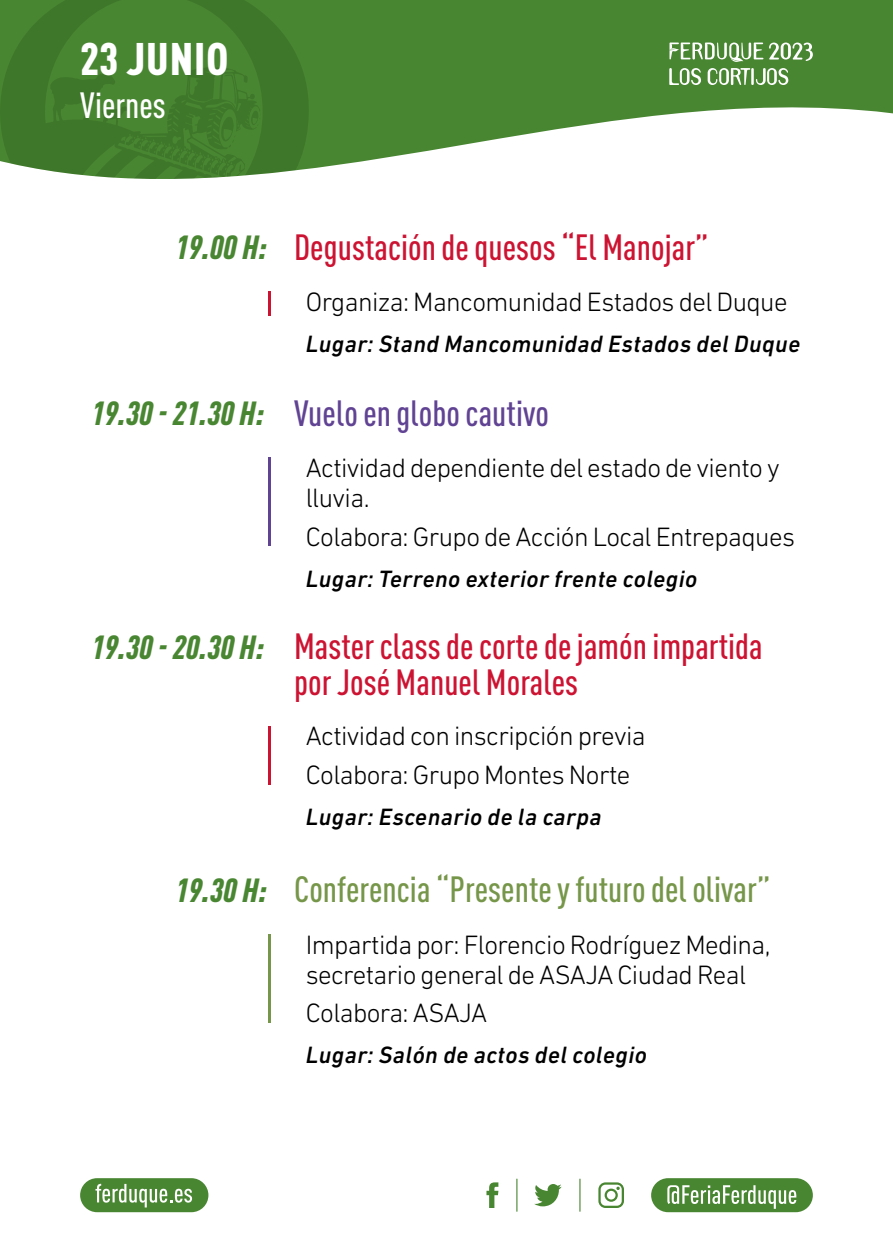
<style>
.page{position:relative;width:893px;height:1259px;background:#fff}
.page>*{position:absolute;margin:0;border:0;box-sizing:border-box;transform-origin:0 0}
.t1{font:900 condensed 45px "DIN Pro";letter-spacing:.02em;color:#fff}
.t2{font:500 condensed 36px/36px "DIN Pro";color:#cd1332;text-align:center}
.t3{font:500 condensed 36px "DIN Pro";color:#769649}
.t4{font:500 condensed 36px "DIN Pro";color:#614394}
.t5{font:500 condensed 36px "DIN Pro";color:#fff}
.t6{font:300 27px/30px "DIN Next LT Pro";letter-spacing:-.025em;color:#000}
.t7{font:italic 500 24px "DIN Next LT Pro";letter-spacing:.02em;color:#000}
.s1{font-weight:900;font-style:italic;font-size:33px;color:#498632}
</style>
<div class="page">
<svg style="left:392px;top:0;width:501px;height:157px;fill:#498632"></svg>
<svg style="left:0;top:0;width:392px;height:179px;background:#4b8436"></svg>
<svg style="left:598px;top:1182px;width:26px;height:26px"></svg>
<svg style="left:534px;top:1184px;width:28px;height:22px"></svg>
<svg style="left:486px;top:1182px;width:12px;height:26px"></svg>
<svg style="left:516px;top:1178px;width:1px;height:33px"></svg>
<svg style="left:579px;top:1178px;width:1px;height:33px"></svg>
<div style="left:651px;top:1178px;width:162px;height:34px;background:#498632;border-radius:17px"></div>
<svg style="left:667px;top:1185px;width:129px;height:23px"></svg>
<div style="left:80px;top:1178px;width:128px;height:34px;background:#498632;border-radius:17px"></div>
<svg style="left:95px;top:1183px;width:97px;height:24px"></svg>
<svg style="left:769px;top:43px;width:44px;height:18px"></svg>
<svg style="left:669px;top:43px;width:94px;height:19px"></svg>
<svg style="left:669px;top:68px;width:32px;height:17px"></svg>
<svg style="left:708px;top:68px;width:80px;height:17px"></svg>
<hr style="left:268px;top:726px;width:3px;height:58px;background:#cd1332">
<hr style="left:268px;top:934px;width:3px;height:88px;background:#769649">
<hr style="left:268px;top:291px;width:3px;height:25px;background:#cd1332">
<hr style="left:268px;top:457px;width:3px;height:89px;background:#614394">
<h1 class="t1" style="left:80px;top:24px;width:150px">23 JUNIO</h1>
<h2 class="t5" style="left:80px;top:78px;width:87px">Viernes</h2>
<h2 class="t2" style="left:176px;top:226px;width:534px"><span class="s1">19.00 H:</span> Degustación de quesos “El Manojar”</h2>
<p class="t6" style="left:306px;top:287px;width:483px">Organiza: Mancomunidad Estados del Duque</p>
<p class="t7" style="left:306px;top:330px;width:496px">Lugar: Stand Mancomunidad Estados del Duque</p>
<h2 class="t4" style="left:92px;top:386px;width:459px"><span class="s1">19.30 - 21.30 H:</span> Vuelo en globo cautivo</h2>
<p class="t6" style="left:306px;top:453px;width:475px">Actividad dependiente del estado de viento y lluvia.</p>
<p class="t6" style="left:306px;top:521px;width:491px">Colabora: Grupo de Acción Local Entrepaques</p>
<p class="t7" style="left:306px;top:565px;width:393px">Lugar: Terreno exterior frente colegio</p>
<h2 class="t2" style="left:92px;top:625px;width:673px"><span class="s1">19.30 - 20.30 H:</span> Master class de corte de jamón impartida por José Manuel Morales</h2>
<p class="t6" style="left:306px;top:716px;width:341px;line-height:38.4px">Actividad con inscripción previa<br>Colabora: Grupo Montes Norte</p>
<p class="t7" style="left:306px;top:802px;width:297px">Lugar: Escenario de la carpa</p>
<h2 class="t3" style="left:176px;top:862px;width:596px"><span class="s1">19.30 H:</span> Conferencia “Presente y futuro del olivar”</h2>
<p class="t6" style="left:306px;top:929px;width:466px">Impartida por: Florencio Rodríguez Medina, secretario general de ASAJA Ciudad Real</p>
<p class="t6" style="left:306px;top:997px;width:183px">Colabora: ASAJA</p>
<p class="t7" style="left:306px;top:1041px;width:342px">Lugar: Salón de actos del colegio</p>
</div>
